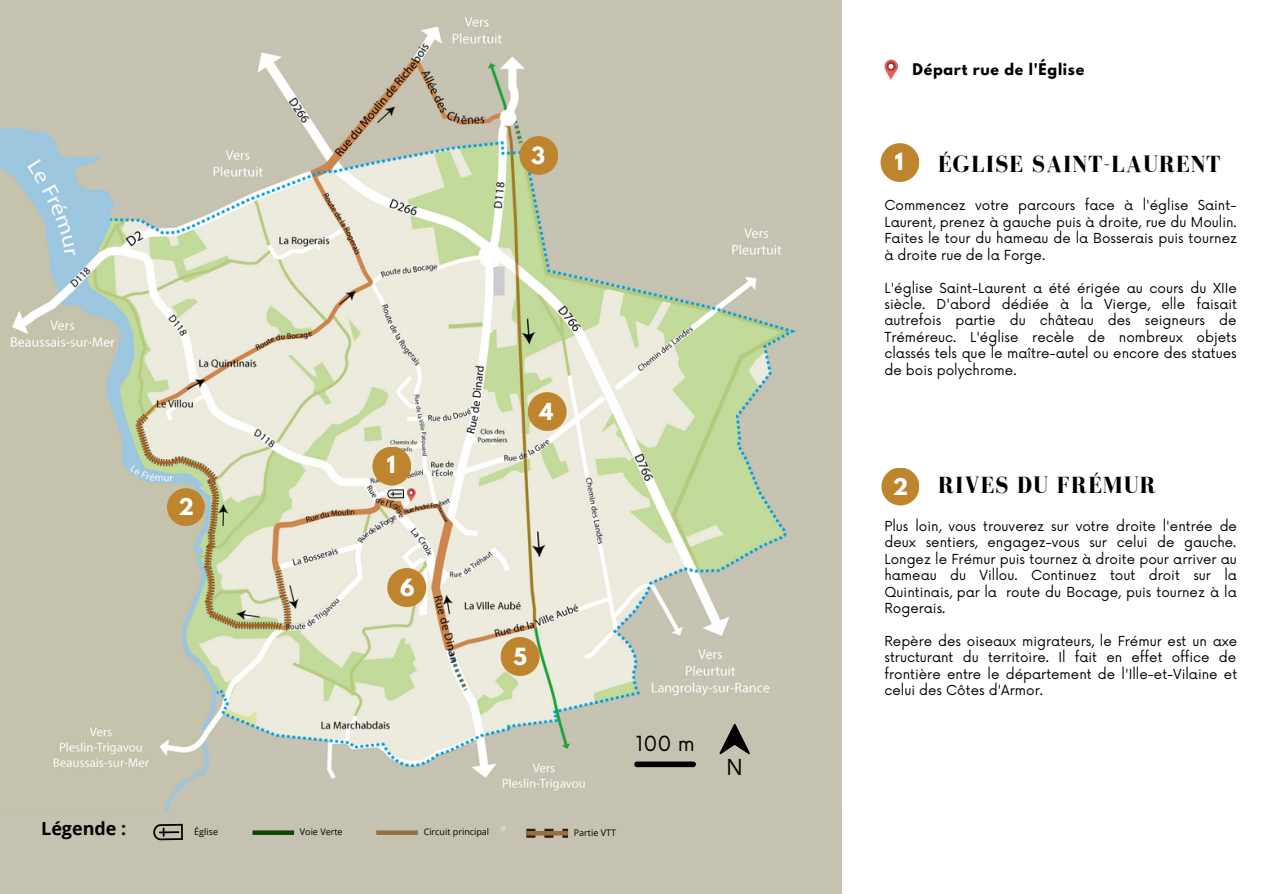
<style>
.page{position:relative;width:1263px;height:894px;background:#fff}
.page>*{position:absolute;margin:0;border:0;box-sizing:border-box;transform-origin:0 0}
.t1{font:700 24px "Bodoni FLF";letter-spacing:.04em;color:#000}
.t2{font:22.35px "Open Sans";color:#000}
.t3{font:700 21px "League Spartan";color:#fff}
.t4{font:700 20.85px "League Spartan";color:#fff}
.t5{font:700 20.4px "League Spartan";color:#fff}
.t6{font:20.25px "Now";color:#000}
.t7{font:700 18px "Open Sans";color:#000}
.t8{font:700 14.25px "League Spartan";letter-spacing:.05em;color:#000}
.t9{font:13.5px/16.4px "Now";color:#000;text-align:justify}
.t10{font:9px "Open Sans";color:#000}
</style>
<div class="page">
<div style="left:0;top:774px;width:841px;height:119px;background:#c5c2b1"></div>
<svg style="left:884px;top:60px;width:14px;height:20px"></svg>
<div style="left:880px;top:143px;width:39px;height:39px;background:#bf852e;border-radius:50%"></div>
<div style="left:881px;top:467px;width:38px;height:38px;background:#bf852e;border-radius:50%"></div>
<img style="left:0;top:0;width:841px;height:810px">
<svg style="left:407px;top:488px;width:9px;height:13px"></svg>
<img style="left:153px;top:823px;width:30px;height:18px">
<svg style="left:252px;top:830px;width:42px;height:4px"></svg>
<svg style="left:501px;top:826px;width:5px;height:5px"></svg>
<svg style="left:376px;top:830px;width:42px;height:4px"></svg>
<img style="left:386px;top:485px;width:18px;height:16px">
<svg style="left:526px;top:828px;width:42px;height:9px"></svg>
<div style="left:526px;top:830px;width:42px;height:5px;background:#976d42"></div>
<div style="left:617px;top:711px;width:198px;height:84px;background:#c5c2b1"></div>
<svg style="left:719px;top:723px;width:31px;height:31px"></svg>
<div style="left:637px;top:761px;width:56px;height:6px;background:#000"></div>
<div style="left:372px;top:446px;width:39px;height:39px;background:#bf852e;border-radius:50%"></div>
<div style="left:167px;top:488px;width:38px;height:38px;background:#bf852e;border-radius:50%"></div>
<div style="left:519px;top:136px;width:39px;height:39px;background:#bf852e;border-radius:50%"></div>
<div style="left:528px;top:392px;width:39px;height:39px;background:#bf852e;border-radius:50%"></div>
<div style="left:501px;top:636px;width:39px;height:39px;background:#bf852e;border-radius:50%"></div>
<div style="left:387px;top:568px;width:39px;height:39px;background:#bf852e;border-radius:50%"></div>
<p class="t3" style="left:531px;top:145px;width:15px">3</p>
<p class="t5" style="left:178px;top:497px;width:17px">2</p>
<p class="t3" style="left:387px;top:454px;width:10px">1</p>
<p class="t3" style="left:400px;top:577px;width:16px">6</p>
<p class="t4" style="left:540px;top:401px;width:15px">4</p>
<p class="t3" style="left:514px;top:646px;width:15px">5</p>
<p class="t6" style="left:636px;top:732px;width:61px">100 m</p>
<p class="t7" style="left:41px;top:816px;width:87px">Légende :</p>
<p class="t10" style="left:194px;top:825px;width:25px">Église</p>
<p class="t10" style="left:300px;top:825px;width:44px">Voie Verte</p>
<p class="t10" style="left:424px;top:825px;width:67px">Circuit principal</p>
<p class="t10" style="left:574px;top:826px;width:44px">Partie VTT</p>
<p class="t2" style="left:726px;top:751px;width:18px">N</p>
<p class="t8" style="left:912px;top:62px;width:173px">Départ rue de l'Église</p>
<p class="t3" style="left:895px;top:151px;width:10px">1</p>
<p class="t1" style="left:938px;top:151px;width:284px">ÉGLISE SAINT-LAURENT</p>
<p class="t9" style="left:884px;top:198px;width:354px">Commencez votre parcours face à l'église Saint-Laurent, prenez à gauche puis à droite, rue du Moulin.<br>Faites le tour du hameau de la Bosserais puis tournez à droite rue de la Forge.</p>
<p class="t9" style="left:884px;top:280px;width:354px">L'église Saint-Laurent a été érigée au cours du XIIe siècle. D'abord dédiée à la Vierge, elle faisait autrefois partie du château des seigneurs de Tréméreuc. L'église recèle de nombreux objets classés tels que le maître-autel ou encore des statues de bois polychrome.</p>
<p class="t5" style="left:893px;top:476px;width:17px">2</p>
<p class="t1" style="left:938px;top:471px;width:219px">RIVES DU FRÉMUR</p>
<p class="t9" style="left:884px;top:518px;width:354px">Plus loin, vous trouverez sur votre droite l'entrée de deux sentiers, engagez-vous sur celui de gauche.<br>Longez le Frémur puis tournez à droite pour arriver au hameau du Villou. Continuez tout droit sur la Quintinais, par la route du Bocage, puis tournez à la Rogerais.</p>
<p class="t9" style="left:884px;top:633px;width:354px">Repère des oiseaux migrateurs, le Frémur est un axe structurant du territoire. Il fait en effet office de frontière entre le département de l'Ille-et-Vilaine et celui des Côtes d'Armor.</p>
</div>
